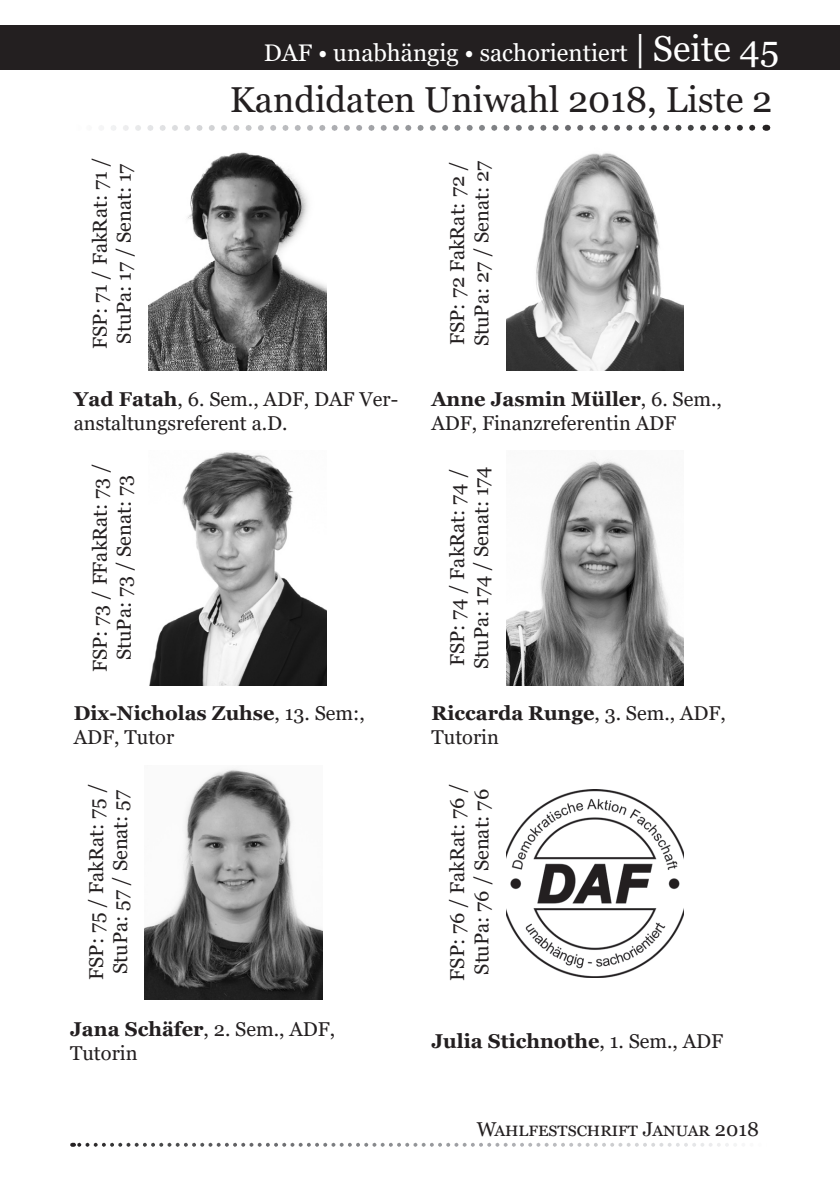
<style>
.page{position:relative;width:840px;height:1191px;background:#fff}
.page>*{position:absolute;margin:0;border:0;box-sizing:border-box;transform-origin:0 0}
.t1{font:36px "Georgia";color:#231f20}
.t2{font:24px "Georgia";color:#fff}
.t3{font:20px/24px "Georgia";color:#231f20}
.t4{font:700 20px "Georgia";color:#231f20}
.s1{font-size:36px}
.s2{font-weight:700}
.s3{font-weight:400}
</style>
<div class="page">
<hr style="left:0;top:25px;width:3px;height:44px;background:#231f20">
<div style="left:3px;top:25px;width:836px;height:44px;background:#231f20"></div>
<svg style="left:72px;top:1142px;width:665px;height:4px"></svg>
<svg style="left:103px;top:125px;width:653px;height:6px"></svg>
<img style="left:506px;top:459px;width:177px;height:226px">
<img style="left:149px;top:452px;width:177px;height:233px">
<img style="left:145px;top:769px;width:177px;height:230px">
<img style="left:506px;top:790px;width:177px;height:187px">
<img style="left:506px;top:153px;width:177px;height:218px">
<img style="left:148px;top:152px;width:178px;height:219px">
<p class="t2" style="left:263px;top:38px;width:516px">DAF • unabhängig • sachorientiert <span class="s1">| Seite 45</span></p>
<p class="t3" style="left:88px;top:349px;width:193px;rotate:-90deg">FSP: 71 / FakRat: 71 /</p>
<p class="t3" style="left:112px;top:343px;width:182px;rotate:-90deg">StuPa: 17 / Senat: 17</p>
<p class="t1" style="left:230px;top:78px;width:543px">Kandidaten Uniwahl 2018, Liste 2</p>
<p class="t3" style="left:445px;top:345px;width:184px;rotate:-90deg">FSP: 72 FakRat: 72 /</p>
<p class="t3" style="left:469px;top:346px;width:187px;rotate:-90deg">StuPa: 27 / Senat: 27</p>
<p class="t3" style="left:74px;top:388px;width:326px"><span class="s2">Yad Fatah</span>, 6. Sem., ADF, DAF Ver&shy;anstaltungsreferent a.D.</p>
<p class="t3" style="left:88px;top:672px;width:210px;rotate:-90deg">FSP: 73 / FFakRat: 73 /</p>
<p class="t3" style="left:112px;top:660px;width:186px;rotate:-90deg">StuPa: 73 / Senat: 73</p>
<p class="t3" style="left:74px;top:702px;width:292px"><span class="s2">Dix-Nicholas Zuhse</span>, 13. Sem:,<br>ADF, Tutor</p>
<p class="t3" style="left:84px;top:979px;width:197px;rotate:-90deg">FSP: 75 / FakRat: 75 /</p>
<p class="t3" style="left:108px;top:974px;width:185px;rotate:-90deg">StuPa: 57 / Senat: 57</p>
<p class="t3" style="left:70px;top:1017px;width:266px"><span class="s2">Jana Schäfer</span>, 2. Sem., ADF,</p>
<p class="t3" style="left:70px;top:1041px;width:69px">Tutorin</p>
<p class="t3" style="left:431px;top:388px;width:292px"><span class="s2">Anne Jasmin Müller</span>, 6. Sem.,<br>ADF, Finanzreferentin ADF</p>
<p class="t3" style="left:445px;top:666px;width:199px;rotate:-90deg">FSP: 74 / FakRat: 74 /</p>
<p class="t3" style="left:469px;top:669px;width:204px;rotate:-90deg">StuPa: 174 / Senat: 174</p>
<p class="t3" style="left:431px;top:702px;width:296px"><span class="s2">Riccarda Runge</span>, 3. Sem., ADF,<br>Tutorin</p>
<p class="t3" style="left:445px;top:980px;width:199px;rotate:-90deg">FSP: 76 / FakRat: 76 /</p>
<p class="t3" style="left:469px;top:974px;width:187px;rotate:-90deg">StuPa: 76 / Senat: 76</p>
<p class="t4" style="left:431px;top:1027px;width:293px">Julia Stichnothe<span class="s3">, 1. Sem., ADF</span></p>
<p class="t3" style="left:476px;top:1117px;width:283px">Wahlfestschrift Januar 2018</p>
</div>
